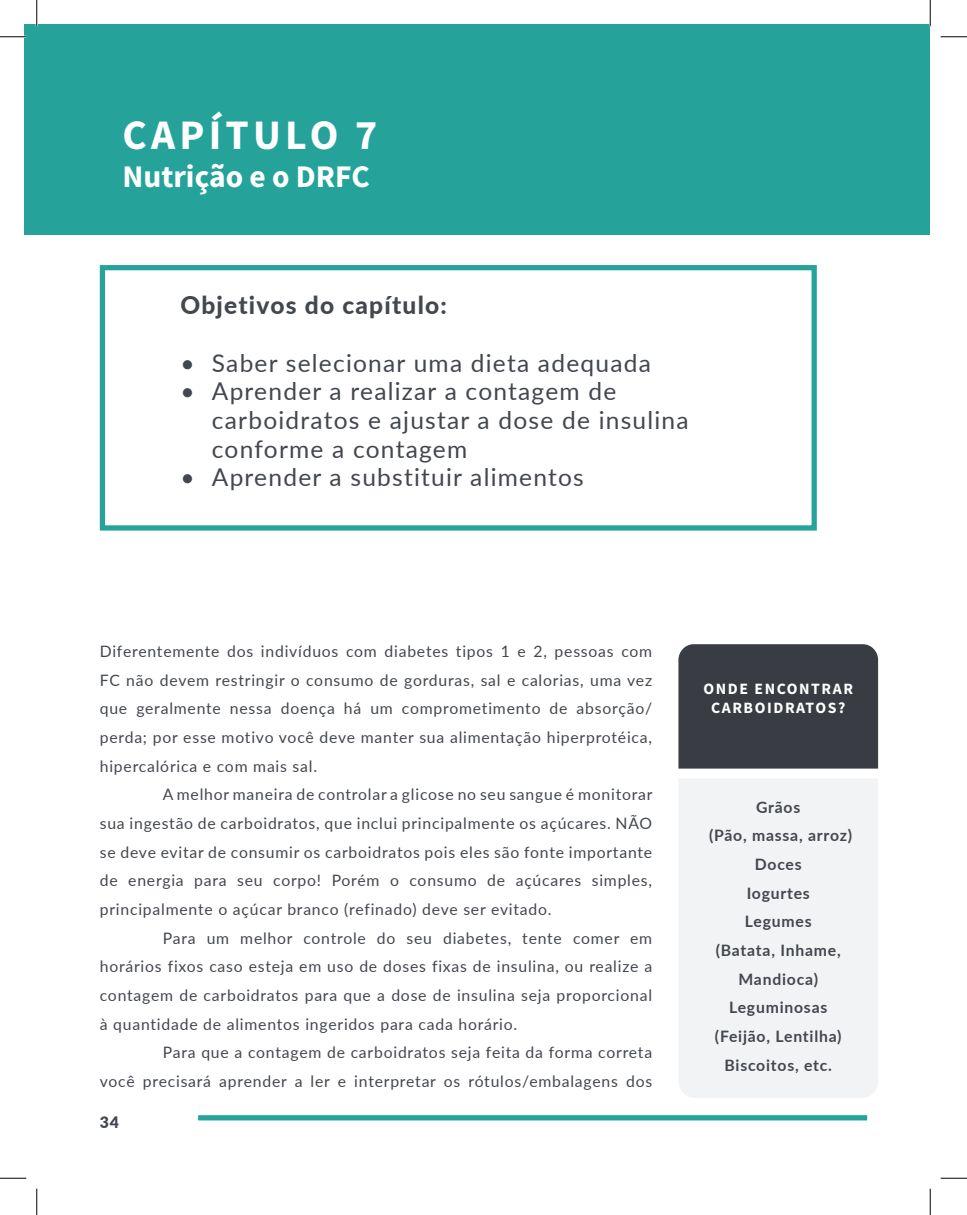
<style>
.page{position:relative;width:967px;height:1215px;background:#fff}
.page>*{position:absolute;margin:0;border:0;box-sizing:border-box;transform-origin:0 0}
.t1{font:700 42px "Source Sans Pro";letter-spacing:.1em;color:#fff}
.t2{font:700 31.5px "Source Sans Pro";color:#fff}
.t3{font:24.5px/28.7px "Lato";letter-spacing:.05em;color:#43474e}
.t4{font:800 24.5px "Lato";letter-spacing:.05em;color:#43474e}
.t5{font:15.75px "Lato";letter-spacing:.05em;color:#43474e}
.t6{font:700 15.75px/28.7px "Lato";letter-spacing:.05em;color:#43474e;text-align:center}
.t7{font:700 15.75px/18.9px "Source Sans Pro";letter-spacing:.1em;color:#fff;text-align:center}
.t8{font:900 15.75px "Lato";color:#43474e}
</style>
<div class="page">
<div style="left:679px;top:779px;width:199px;height:318px;background:#f2f3f4"></div>
<div style="left:24px;top:24px;width:906px;height:211px;background:#25a39a"></div>
<div style="left:678px;top:644px;width:200px;height:124px;background:#393c42"></div>
<div style="left:100px;top:265px;width:716px;height:265px;border:5px solid #25a39a"></div>
<div style="left:198px;top:1115px;width:669px;height:5px;background:#25a39a"></div>
<hr style="left:0;top:36px;width:26px;height:2px;background:#fff">
<hr style="left:36px;top:0;width:2px;height:26px;background:#fff">
<svg style="left:0;top:36px;width:26px;height:1px"></svg>
<svg style="left:940px;top:36px;width:26px;height:1px"></svg>
<svg style="left:0;top:1177px;width:26px;height:1px"></svg>
<svg style="left:940px;top:1177px;width:26px;height:1px"></svg>
<svg style="left:36px;top:0;width:1px;height:26px"></svg>
<svg style="left:36px;top:1188px;width:1px;height:26px"></svg>
<svg style="left:929px;top:0;width:1px;height:26px"></svg>
<svg style="left:929px;top:1188px;width:1px;height:26px"></svg>
<h1 class="t1" style="left:122px;top:106px;width:256px">CAPÍTULO 7</h1>
<h2 class="t2" style="left:122px;top:155px;width:249px">Nutrição e o DRFC</h2>
<h3 class="t4" style="left:180px;top:287px;width:268px">Objetivos do capítulo:</h3>
<h3 class="t3" style="left:180px;top:347px;width:472px">• Saber selecionar uma dieta adequada</h3>
<h3 class="t3" style="left:212px;top:376px;width:478px;text-indent:-32px">• Aprender a realizar a contagem de carboidratos e ajustar a dose de insulina conforme a contagem</h3>
<h3 class="t3" style="left:180px;top:462px;width:405px">• Aprender a substituir alimentos</h3>
<p class="t5" style="left:100px;top:640px;width:554px">Diferentemente dos indivíduos com diabetes tipos 1 e 2, pessoas com</p>
<p class="t5" style="left:100px;top:668px;width:554px">FC não devem restringir o consumo de gorduras, sal e calorias, uma vez</p>
<p class="t5" style="left:100px;top:697px;width:554px">que geralmente nessa doença há um comprometimento de absorção/</p>
<p class="t5" style="left:100px;top:726px;width:553px">perda; por esse motivo você deve manter sua alimentação hiperprotéica,</p>
<p class="t5" style="left:100px;top:754px;width:219px">hipercalórica e com mais sal.</p>
<p class="t5" style="left:163px;top:783px;width:491px">A melhor maneira de controlar a glicose no seu sangue é monitorar</p>
<p class="t5" style="left:100px;top:812px;width:554px">sua ingestão de carboidratos, que inclui principalmente os açúcares. NÃO</p>
<p class="t5" style="left:100px;top:840px;width:554px">se deve evitar de consumir os carboidratos pois eles são fonte importante</p>
<p class="t5" style="left:100px;top:869px;width:553px">de energia para seu corpo! Porém o consumo de açúcares simples,</p>
<p class="t5" style="left:100px;top:898px;width:453px">principalmente o açúcar branco (refinado) deve ser evitado.</p>
<p class="t5" style="left:163px;top:926px;width:491px">Para um melhor controle do seu diabetes, tente comer em</p>
<p class="t5" style="left:100px;top:955px;width:554px">horários fixos caso esteja em uso de doses fixas de insulina, ou realize a</p>
<p class="t5" style="left:100px;top:984px;width:554px">contagem de carboidratos para que a dose de insulina seja proporcional</p>
<p class="t5" style="left:100px;top:1012px;width:419px">à quantidade de alimentos ingeridos para cada horário.</p>
<p class="t5" style="left:163px;top:1041px;width:491px">Para que a contagem de carboidratos seja feita da forma correta</p>
<p class="t5" style="left:100px;top:1070px;width:554px">você precisará aprender a ler e interpretar os rótulos/embalagens dos</p>
<p class="t8" style="left:100px;top:1110px;width:21px">34</p>
<p class="t7" style="left:703px;top:679px;width:151px">ONDE ENCONTRAR<br>CARBOIDRATOS?</p>
<p class="t6" style="left:709px;top:791px;width:144px">Grãos<br>(Pão, massa, arroz)<br>Doces<br>Iogurtes<br>Legumes<br>(Batata, Inhame,<br>Mandioca)<br>Leguminosas (Feijão, Lentilha)<br>Biscoitos, etc.</p>
</div>
